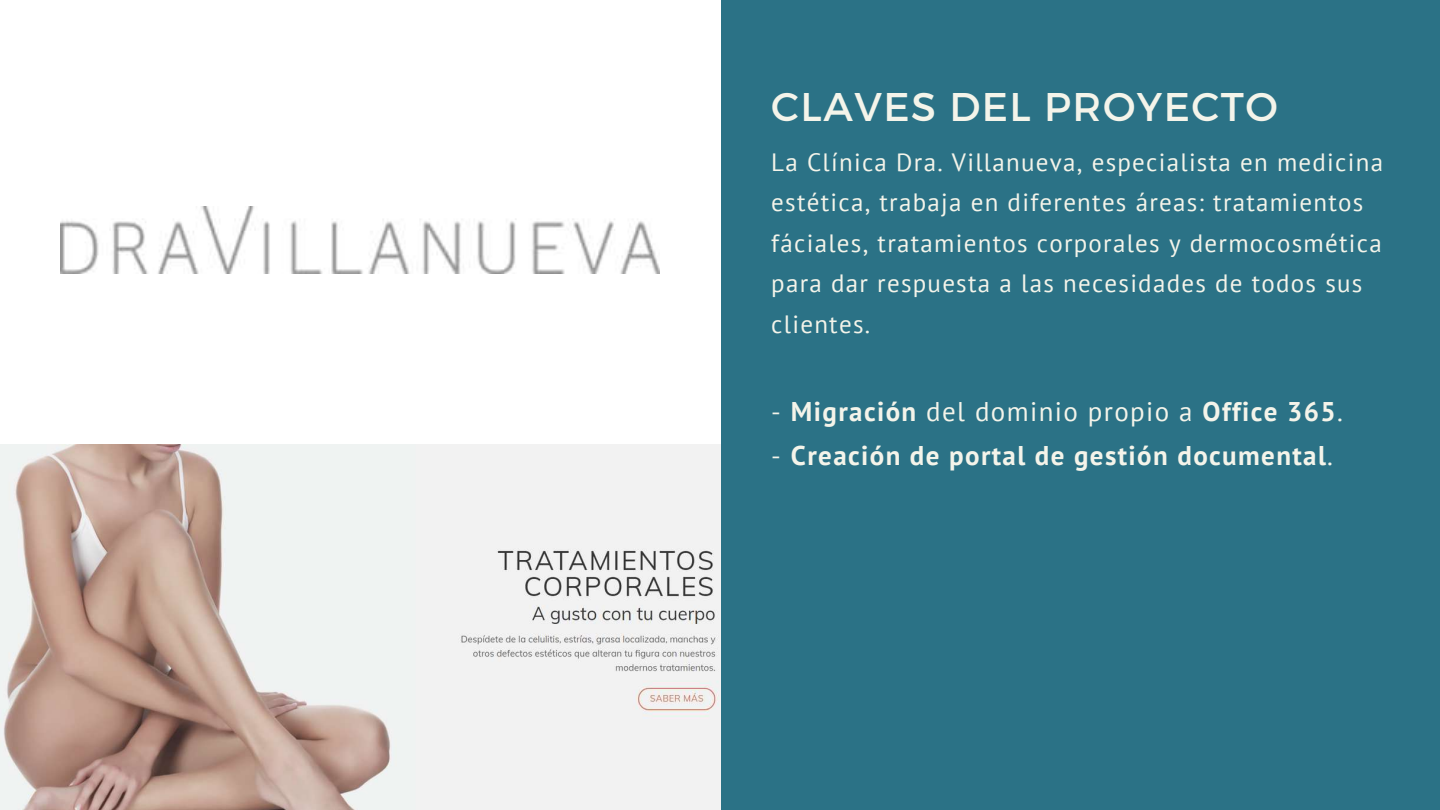
<style>
.page{position:relative;width:1440px;height:810px;background:#2b7286}
.page>*{position:absolute;margin:0;border:0;box-sizing:border-box;transform-origin:0 0}
.t1{font:40px "Montserrat";letter-spacing:.035em;color:#f4f4ea}
.t2{font:27px "PT Sans";letter-spacing:.05em;color:#f4f4ea}
.t3{font:700 27px "PT Sans";letter-spacing:.05em;color:#f4f4ea}
.t4{font:25px/40.5px "PT Sans";letter-spacing:.05em;color:#f4f4ea}
.s1{font-weight:700}
.s2{font-weight:400}
</style>
<div class="page">
<div style="left:0;top:0;width:720px;height:810px;background:#fff"></div>
<img style="left:61px;top:206px;width:598px;height:68px">
<img style="left:0;top:444px;width:720px;height:366px">
<h1 class="t1" style="left:771px;top:81px;width:508px">CLAVES DEL PROYECTO</h1>
<p class="t4" style="left:771px;top:141px;width:613px">La Clínica Dra. Villanueva, especialista en medicina estética, trabaja en diferentes áreas: tratamientos fáciales, tratamientos corporales y dermocosmética para dar respuesta a las necesidades de todos sus clientes.</p>
<p class="t2" style="left:771px;top:393px;width:573px">- <span class="s1">Migración</span> del dominio propio a <span class="s1">Office 365</span>.</p>
<p class="t3" style="left:771px;top:437px;width:563px"><span class="s2">-</span> Creación de portal de gestión documental<span class="s2">.</span></p>
</div>
